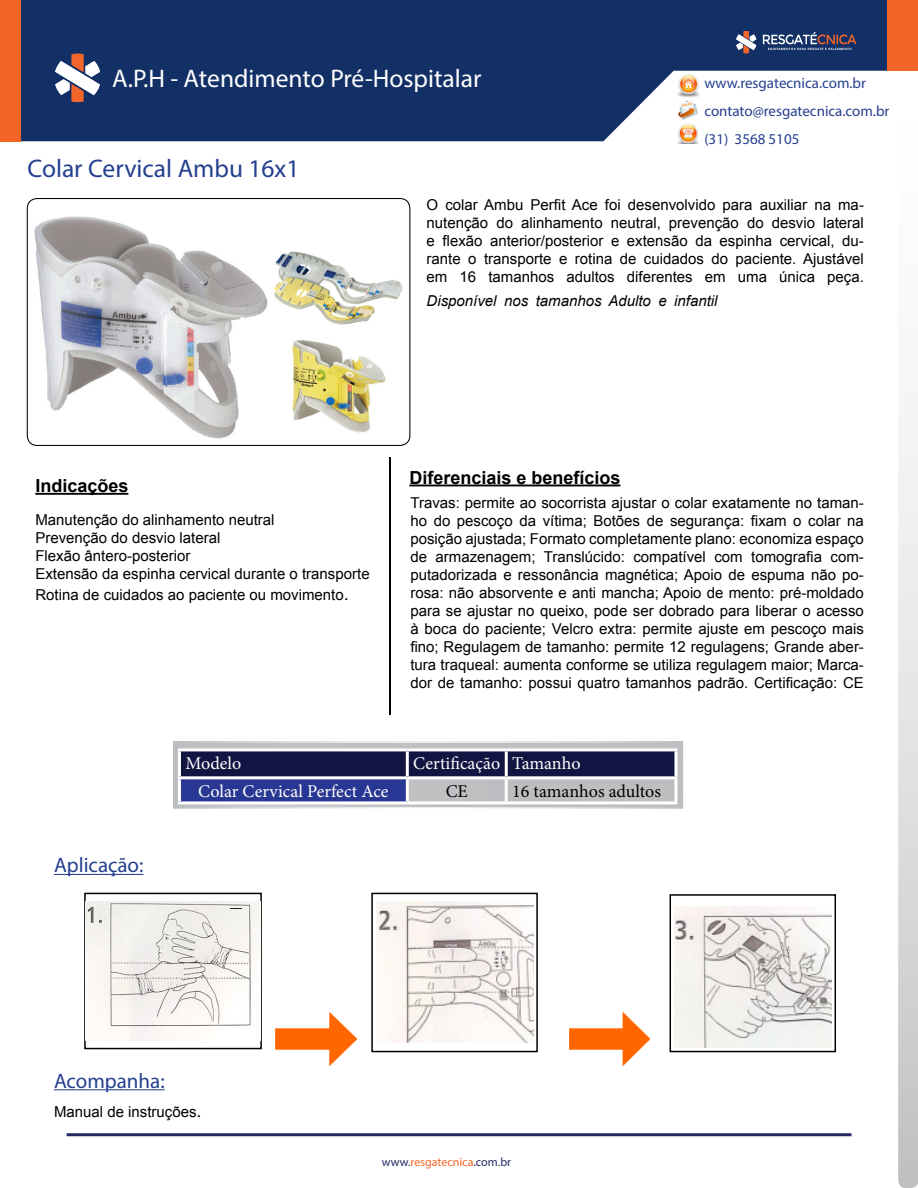
<style>
.page{position:relative;width:918px;height:1188px;background:#fff}
.page>*{position:absolute;margin:0;border:0;box-sizing:border-box;transform-origin:0 0}
.t1{font:25.5px "Myriad Pro";color:#fff}
.t2{font:25.5px "Myriad Pro";color:#25408f}
.t3{font:21px "Myriad Pro";color:#25408f}
.t4{font:700 18px "Arial";color:#000}
.t5{font:18px "Minion Pro";color:#fff}
.t6{font:18px "Minion Pro";letter-spacing:.005em;color:#fffffb}
.t7{font:18px "Minion Pro";color:#000101}
.t8{font:18px "Minion Pro";color:#000}
.t9{font:15px/18px "Arial";color:#000;text-align:justify}
.t10{font:15px "Myriad Pro";color:#25408f}
.t11{font:italic 15px "Arial";color:#000}
.t12{font:12px "Myriad Pro";color:#f26526}
.s1{font-size:18px}
.s2{color:#262964}
</style>
<div class="page">
<img style="left:678px;top:141px;width:20px;height:3px">
<svg style="left:20px;top:0;width:867px;height:141px;background:#354d7b"></svg>
<div style="left:0;top:0;width:20px;height:141px;background:#f26526"></div>
<div style="left:887px;top:0;width:31px;height:71px;background:#f26526"></div>
<svg style="left:736px;top:31px;width:20px;height:22px"></svg>
<svg style="left:763px;top:32px;width:94px;height:18px;background:#50597b"></svg>
<svg style="left:55px;top:53px;width:45px;height:49px"></svg>
<div style="left:27px;top:198px;width:383px;height:248px;border:1px solid #000;border-radius:10px"></div>
<svg style="left:898px;top:405px;width:20px;height:783px"></svg>
<hr style="left:67px;top:1133px;width:785px;height:3px;background:#262964">
<hr style="left:54px;top:874px;width:90px;height:1px;background:#25408f">
<hr style="left:54px;top:1089px;width:111px;height:1px;background:#25408f">
<div style="left:84px;top:893px;width:178px;height:156px;border:2px solid #000"></div>
<img style="left:275px;top:1012px;width:82px;height:54px">
<img style="left:569px;top:1012px;width:81px;height:54px">
<div style="left:371px;top:893px;width:167px;height:159px;border:2px solid #000"></div>
<div style="left:670px;top:894px;width:166px;height:158px;border:2px solid #000"></div>
<img style="left:34px;top:216px;width:234px;height:223px">
<hr style="left:35px;top:493px;width:93px;height:2px;background:#000">
<hr style="left:409px;top:485px;width:211px;height:1px;background:#000">
<img style="left:86px;top:901px;width:174px;height:140px">
<img style="left:376px;top:901px;width:157px;height:141px">
<img style="left:674px;top:907px;width:158px;height:141px">
<hr style="left:389px;top:457px;width:1px;height:258px;background:#000">
<img style="left:292px;top:340px;width:94px;height:93px">
<img style="left:273px;top:251px;width:130px;height:74px">
<svg style="left:176px;top:744px;width:504px;height:62px;background:#bfc1c3"></svg>
<div style="left:173px;top:741px;width:510px;height:68px;border:2px solid #fff"></div>
<div style="left:181px;top:751px;width:324px;height:25px;background:#121541"></div>
<div style="left:506px;top:750px;width:170px;height:28px;background:#121541"></div>
<div style="left:179px;top:778px;width:228px;height:25px;background:#283794"></div>
<hr style="left:178px;top:748px;width:229px;height:3px;background:#fff">
<hr style="left:178px;top:751px;width:3px;height:25px;background:#fff">
<hr style="left:407px;top:748px;width:99px;height:3px;background:#fff">
<hr style="left:406px;top:751px;width:3px;height:25px;background:#fff">
<hr style="left:506px;top:748px;width:171px;height:3px;background:#fff">
<hr style="left:505px;top:751px;width:3px;height:25px;background:#fff">
<hr style="left:674px;top:751px;width:3px;height:25px;background:#fff">
<hr style="left:178px;top:776px;width:229px;height:3px;background:#fff">
<hr style="left:178px;top:779px;width:3px;height:22px;background:#fff">
<hr style="left:407px;top:776px;width:99px;height:3px;background:#fff">
<hr style="left:406px;top:779px;width:3px;height:22px;background:#fff">
<hr style="left:506px;top:776px;width:171px;height:3px;background:#fff">
<hr style="left:505px;top:779px;width:3px;height:22px;background:#fff">
<hr style="left:674px;top:779px;width:3px;height:22px;background:#fff">
<hr style="left:178px;top:801px;width:229px;height:3px;background:#fff">
<hr style="left:407px;top:801px;width:99px;height:3px;background:#fff">
<hr style="left:506px;top:801px;width:171px;height:3px;background:#fff">
<h1 class="t1" style="left:112px;top:63px;width:371px">A.P.H - Atendimento Pré-Hospitalar</h1>
<h1 class="t2" style="left:28px;top:153px;width:274px">Colar Cervical Ambu 16x1</h1>
<p class="t10" style="left:704px;top:74px;width:163px">www.resgatecnica.com.br</p>
<p class="t10" style="left:704px;top:102px;width:187px">contato@resgatecnica.com.br</p>
<p class="t10" style="left:704px;top:129px;width:97px">(31) 3568 5105</p>
<p class="t9" style="left:427px;top:196px;width:439px">O colar Ambu Perfit Ace foi desenvolvido para auxiliar na ma&shy;nutenção do alinhamento neutral, prevenção do desvio lateral e flexão anterior/posterior e extensão da espinha cervical, du&shy;rante o transporte e rotina de cuidados do paciente. Ajustável em 16 tamanhos adultos diferentes em uma única peça.</p>
<p class="t11" style="left:427px;top:291px;width:292px">Disponível nos tamanhos Adulto e infantil</p>
<p class="t4" style="left:35px;top:474px;width:95px">Indicações</p>
<p class="t9" style="left:35px;top:511px;width:336px;text-align:left">Manutenção do alinhamento neutral<br>Prevenção do desvio lateral<br>Flexão ântero-posterior<br>Extensão da espinha cervical durante o transporte</p>
<p class="t9" style="left:35px;top:586px;width:315px">Rotina de cuidados ao paciente ou movimento<span class="s1">.</span></p>
<p class="t4" style="left:409px;top:465px;width:213px">Diferenciais e benefícios</p>
<p class="t9" style="left:410px;top:494px;width:455px">Travas: permite ao socorrista ajustar o colar exatamente no taman&shy;ho do pescoço da vítima; Botões de segurança: fixam o colar na posição ajustada; Formato completamente plano: economiza espaço de armazenagem; Translúcido: compatível com tomografia com&shy;putadorizada e ressonância magnética; Apoio de espuma não po&shy;rosa: não absorvente e anti mancha; Apoio de mento: pré-moldado para se ajustar no queixo, pode ser dobrado para liberar o acesso à boca do paciente; Velcro extra: permite ajuste em pescoço mais fino; Regulagem de tamanho: permite 12 regulagens; Grande aber&shy;tura traqueal: aumenta conforme se utiliza regulagem maior; Marca&shy;dor de tamanho: possui quatro tamanhos padrão. Certificação: CE</p>
<h2 class="t3" style="left:54px;top:852px;width:91px">Aplicação:</h2>
<p class="t5" style="left:185px;top:751px;width:57px">Modelo</p>
<p class="t5" style="left:413px;top:751px;width:169px">Certificação Tamanho</p>
<p class="t6" style="left:198px;top:779px;width:192px">Colar Cervical Perfect Ace</p>
<p class="t8" style="left:446px;top:779px;width:24px">CE</p>
<p class="t7" style="left:512px;top:779px;width:150px">16 tamanhos adultos</p>
<h2 class="t3" style="left:54px;top:1068px;width:112px">Acompanha:</h2>
<p class="t9" style="left:54px;top:1103px;width:149px">Manual de instruções<span class="s1">.</span></p>
<p class="t12" style="left:382px;top:1154px;width:131px"><span class="s2">www.</span>resgatecnica<span class="s2">.com.br</span></p>
</div>
